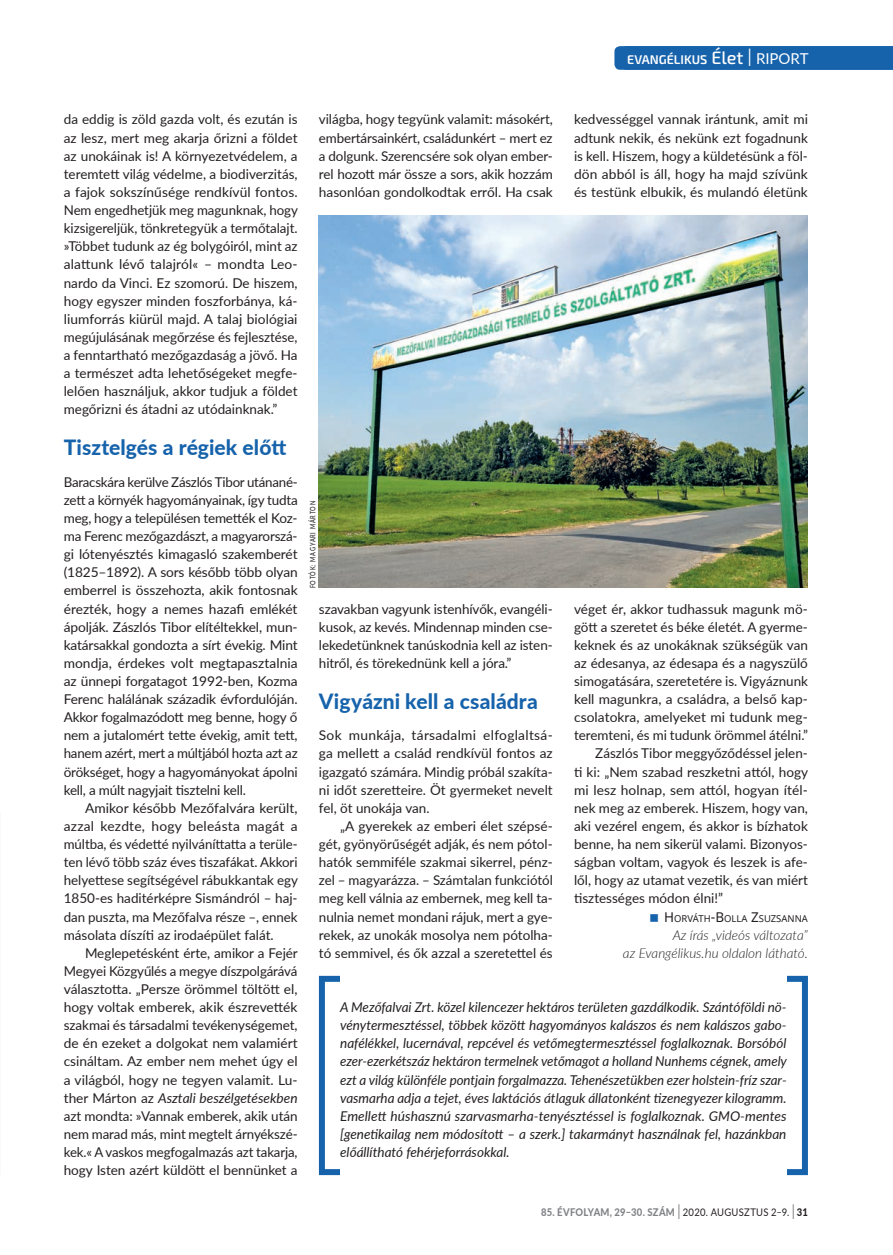
<style>
.page{position:relative;width:893px;height:1255px;background:#fff}
.page>*{position:absolute;margin:0;border:0;box-sizing:border-box;transform-origin:0 0}
.t1{font:800 21px "Lato";letter-spacing:.005em;color:#1663ac}
.t2{font:13.5px/18.1px "Lato";color:#231f20;text-align:justify}
.t3{font:italic 13.5px/18.1px "Lato";color:#231f20;text-align:justify}
.t4{font:italic 300 13.5px/18.1px "Lato";color:#231f20;text-align:right}
.t5{font:600 12.6px "Exo 2";color:#fff}
.t6{font:800 10.5px "Lato";letter-spacing:.025em;color:#808285;scale:.9 1}
.t7{font:9.45px "Noto Sans";color:#231f20}
.t8{font:500 7.5px "Lato";letter-spacing:.125em;color:#231f20;scale:.75 1}
.s1{font-weight:500;font-size:18px}
.s2{font-weight:300;font-size:25.2px}
.s3{font-family:"Lato";font-weight:400;font-size:15px}
.s4{font-style:italic}
.s5{font-size:13.5px}
.s6{font-weight:300;font-size:21px;color:#231f20}
.s7{font-weight:400;color:#231f20}
.s8{color:#231f20}
</style>
<div class="page">
<img style="left:319px;top:215px;width:489px;height:373px">
<div style="left:614px;top:46px;width:279px;height:24px;background:#1663ac"></div>
<div style="left:319px;top:975px;width:489px;height:199px;border:6px solid #1663ac"></div>
<div style="left:340px;top:972px;width:447px;height:207px;background:#fff"></div>
<p class="t5" style="left:621px;top:52px;width:189px">EVANGÉLIKUS <span class="s1">Élet</span> <span class="s2">I</span> <span class="s3">XXXXXX</span></p>
<p class="t5" style="left:627px;top:52px;width:183px">EVANGÉLIKUS <span class="s1">Élet</span> <span class="s2">I</span> <span class="s3">RIPORT</span></p>
<p class="t2" style="left:64px;top:110px;width:236px">da eddig is zöld gazda volt, és ezután is az lesz, mert meg akarja őrizni a földet az unokáinak is! A környezetvédelem, a teremtett világ védelme, a biodiverzitás, a fajok sokszínűsége rendkívül fontos.<br>Nem engedhetjük meg magunknak, hogy kizsigereljük, tönkretegyük a termőtalajt. »Többet tudunk az ég bolygóiról, mint az alattunk lévő talajról« – mondta Leo&shy;nardo da Vinci. Ez szomorú. De hiszem, hogy egyszer minden foszforbánya, ká&shy;liumforrás kiürül majd. A talaj biológiai megújulásának megőrzése és fejlesztése, a fenntartható mezőgazdaság a jövő. Ha a természet adta lehetőségeket megfe&shy;lelően használjuk, akkor tudjuk a földet megőrizni és átadni az utódainknak.”</p>
<h1 class="t1" style="left:64px;top:431px;width:224px">Tisztelgés a régiek előtt</h1>
<p class="t2" style="left:64px;top:472px;width:235px">Baracskára kerülve Zászlós Tibor utánané&shy;zett a környék hagyományainak, így tudta meg, hogy a településen temették el Koz&shy;ma Ferenc mezőgazdászt, a magyarorszá&shy;gi lótenyésztés kimagasló szakemberét (1825–1892). A sors később több olyan emberrel is összehozta, akik fontosnak érezték, hogy a nemes hazafi emlékét ápolják. Zászlós Tibor elítéltekkel, mun&shy;katársakkal gondozta a sírt évekig. Mint mondja, érdekes volt megtapasztalnia az ünnepi forgatagot 1992-ben, Kozma Ferenc halálának századik évfordulóján.<br>Akkor fogalmazódott meg benne, hogy ő nem a jutalomért tette évekig, amit tett, hanem azért, mert a múltjából hozta azt az örökséget, hogy a hagyományokat ápolni kell, a múlt nagyjait tisztelni kell.</p>
<p class="t2" style="left:64px;top:798px;width:236px;text-indent:21px">Amikor később Mezőfalvára került, azzal kezdte, hogy beleásta magát a múltba, és védetté nyilváníttatta a terüle&shy;ten lévő több száz éves tiszafákat. Akkori helyettese segítségével rábukkantak egy 1850-es haditérképre Sismándról – haj&shy;dan puszta, ma Mezőfalva része –, ennek másolata díszíti az irodaépület falát.</p>
<p class="t2" style="left:64px;top:943px;width:236px;text-indent:21px">Meglepetésként érte, amikor a Fejér Megyei Közgyűlés a megye díszpolgárává választotta. „Persze örömmel töltött el, hogy voltak emberek, akik észrevették szakmai és társadalmi tevékenységemet, de én ezeket a dolgokat nem valamiért csináltam. Az ember nem mehet úgy el a világból, hogy ne tegyen valamit. Lu&shy;ther Márton az <span class="s4">Asztali beszélgetésekben </span>azt mondta: »Vannak emberek, akik után nem marad más, mint megtelt árnyékszé&shy;kek.« A vaskos megfogalmazás azt takarja, hogy Isten azért küldött el bennünket a</p>
<p class="t2" style="left:319px;top:110px;width:235px">világba, hogy tegyünk valamit: másokért, embertársainkért, családunkért – mert ez a dolgunk. Szerencsére sok olyan ember&shy;rel hozott már össze a sors, akik hozzám hasonlóan gondolkodtak erről. Ha csak</p>
<p class="t2" style="left:574px;top:110px;width:235px">kedvességgel vannak irántunk, amit mi adtunk nekik, és nekünk ezt fogadnunk is kell. Hiszem, hogy a küldetésünk a föl&shy;dön abból is áll, hogy ha majd szívünk és testünk elbukik, és mulandó életünk</p>
<p class="t8" style="left:307px;top:588px;width:118px;rotate:-90deg">FOTÓK: MAGYARI MÁRTON</p>
<p class="t2" style="left:319px;top:599px;width:235px">szavakban vagyunk istenhívők, evangéli&shy;kusok, az kevés. Mindennap minden cse&shy;lekedetünknek tanúskodnia kell az isten&shy;hitről, és törekednünk kell a jóra.”</p>
<h1 class="t1" style="left:319px;top:685px;width:220px">Vigyázni kell a családra</h1>
<p class="t2" style="left:319px;top:725px;width:235px">Sok munkája, társadalmi elfoglaltsá&shy;ga mellett a család rendkívül fontos az igazgató számára. Mindig próbál szakíta&shy;ni időt szeretteire. Öt gyermeket nevelt fel, öt unokája van.</p>
<p class="t2" style="left:319px;top:816px;width:235px;text-indent:21px">„A gyerekek az emberi élet szépsé&shy;gét, gyönyörűségét adják, és nem pótol&shy;hatók semmiféle szakmai sikerrel, pénz&shy;zel – magyarázza. – Számtalan funkciótól meg kell válnia az embernek, meg kell ta&shy;nulnia nemet mondani rájuk, mert a gye&shy;rekek, az unokák mosolya nem pótolha&shy;tó semmivel, és ők azzal a szeretettel és</p>
<p class="t2" style="left:574px;top:599px;width:235px">véget ér, akkor tudhassuk magunk mö-</p>
<p class="t2" style="left:574px;top:617px;width:235px">gött a szeretet és béke életét. A gyerme-</p>
<p class="t2" style="left:574px;top:635px;width:235px">keknek és az unokáknak szükségük van</p>
<p class="t2" style="left:574px;top:653px;width:235px">az édesanya, az édesapa és a nagyszülő</p>
<p class="t2" style="left:574px;top:671px;width:235px">simogatására, szeretetére is. Vigyáznunk</p>
<p class="t2" style="left:574px;top:689px;width:235px">kell magunkra, a családra, a belső kap-</p>
<p class="t2" style="left:574px;top:707px;width:235px">csolatokra, amelyeket mi tudunk meg-</p>
<p class="t2" style="left:574px;top:725px;width:235px">teremteni, és mi tudunk örömmel átélni.”</p>
<p class="t2" style="left:595px;top:744px;width:214px">Zászlós Tibor meggyőződéssel jelen-</p>
<p class="t2" style="left:574px;top:762px;width:236px">ti ki: „Nem szabad reszketni attól, hogy</p>
<p class="t2" style="left:574px;top:780px;width:235px">mi lesz holnap, sem attól, hogyan ítél-</p>
<p class="t2" style="left:574px;top:798px;width:235px">nek meg az emberek. Hiszem, hogy van,</p>
<p class="t2" style="left:574px;top:816px;width:235px">aki vezérel engem, és akkor is bízhatok</p>
<p class="t2" style="left:574px;top:834px;width:235px">benne, ha nem sikerül valami. Bizonyos-</p>
<p class="t2" style="left:574px;top:852px;width:235px">ságban voltam, vagyok és leszek is afe-</p>
<p class="t2" style="left:574px;top:870px;width:235px">lől, hogy az utamat vezetik, és van miért</p>
<p class="t2" style="left:574px;top:888px;width:150px">tisztességes módon élni!”</p>
<p class="t7" style="left:664px;top:911px;width:102px"><span class="s5">H</span> ORVÁTH<span class="s5">-B</span>OLLA <span class="s5">Z</span>SUZS</p>
<p class="t7" style="left:781px;top:911px;width:28px">ANNA</p>
<p class="t4" style="left:623px;top:925px;width:186px">Az írás „videós változata”<br>az Evangélikus.hu oldalon látható.</p>
<p class="t3" style="left:340px;top:997px;width:448px">A Mezőfalvai Zrt. közel kilencezer hektáros területen gazdálkodik. Szántóföldi nö&shy;vénytermesztéssel, többek között hagyományos kalászos és nem kalászos gabo&shy;nafélékkel, lucernával, repcével és vetőmegtermesztéssel foglalkoznak. Borsóból ezer-ezerkétszáz hektáron termelnek vetőmagot a holland Nunhems cégnek, amely ezt a világ különféle pontjain forgalmazza. Tehenészetükben ezer holstein-fríz szar&shy;vasmarha adja a tejet, éves laktációs átlaguk állatonként tizenegyezer kilogramm.<br>Emellett húshasznú szarvasmarha-tenyésztéssel is foglalkoznak. GMO-mentes [genetikailag nem módosított – a szerk.] takarmányt használnak fel, hazánkban előállítható fehérjeforrásokkal.</p>
<p class="t6" style="left:541px;top:1203px;width:298px">85. ÉVFOLYAM, 29–30. SZÁM <span class="s6">I</span> <span class="s7">2020. AUGUSZTUS 2–9.</span> <span class="s6">I</span> <span class="s8">31</span></p>
</div>
